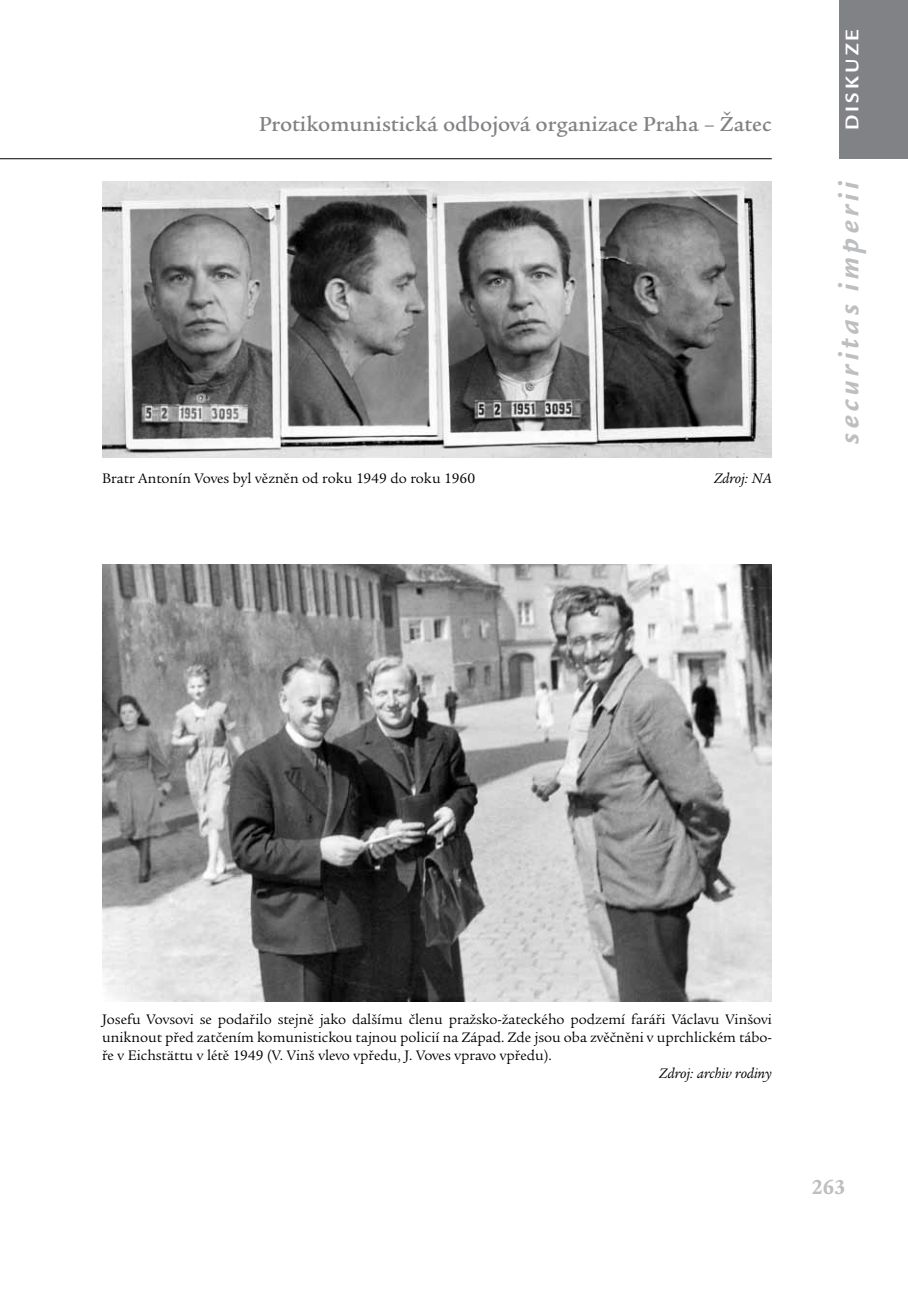
<style>
.page{position:relative;width:908px;height:1304px;background:#fff}
.page>*{position:absolute;margin:0;border:0;box-sizing:border-box;transform-origin:0 0}
.t1{font:italic 700 30px "Legacy Sans Itc TOT";letter-spacing:.15em;color:#bcbec0}
.t2{font:500 22px "Legacy Serif Itc TOT";color:#808285}
.t3{font:700 22px "Legacy Serif Itc TOT";color:#bcbec0}
.t4{font:700 20px "Legacy Sans Itc TOT";letter-spacing:.165em;color:#fff}
.t5{font:15px/18px "Legacy Serif Itc TOT";color:#000;text-align:justify}
.t6{font:italic 15px "Legacy Serif Itc TOT";color:#000}
</style>
<div class="page">
<hr style="left:0;top:158px;width:771px;height:1px;background:#000">
<div style="left:839px;top:0;width:68px;height:159px;background:#808285"></div>
<img style="left:102px;top:182px;width:669px;height:275px">
<img style="left:102px;top:565px;width:669px;height:437px">
<h2 class="t2" style="left:259px;top:111px;width:514px">Protikomunistická odbojová organizace Praha – Žatec</h2>
<p class="t5" style="left:102px;top:469px;width:374px">Bratr Antonín Voves byl vězněn od roku 1949 do roku 1960</p>
<p class="t6" style="left:713px;top:469px;width:59px">Zdroj: NA</p>
<h3 class="t4" style="left:840px;top:130px;width:103px;rotate:-90deg">DISKUZE</h3>
<h1 class="t1" style="left:830px;top:443px;width:264px;rotate:-90deg">securitas imperii</h1>
<p class="t5" style="left:102px;top:1011px;width:671px">Josefu Vovsovi se podařilo stejně jako dalšímu členu pražsko-žateckého podzemí faráři Václavu Vinšovi uniknout před zatčením komunistickou tajnou policií na Západ. Zde jsou oba zvěčněni v uprchlickém tábo&shy;ře v Eichstättu v létě 1949 (V. Vinš vlevo vpředu, J. Voves vpravo vpředu).</p>
<p class="t6" style="left:659px;top:1065px;width:114px">Zdroj: archiv rodiny</p>
<h2 class="t3" style="left:811px;top:1174px;width:36px">263</h2>
</div>
